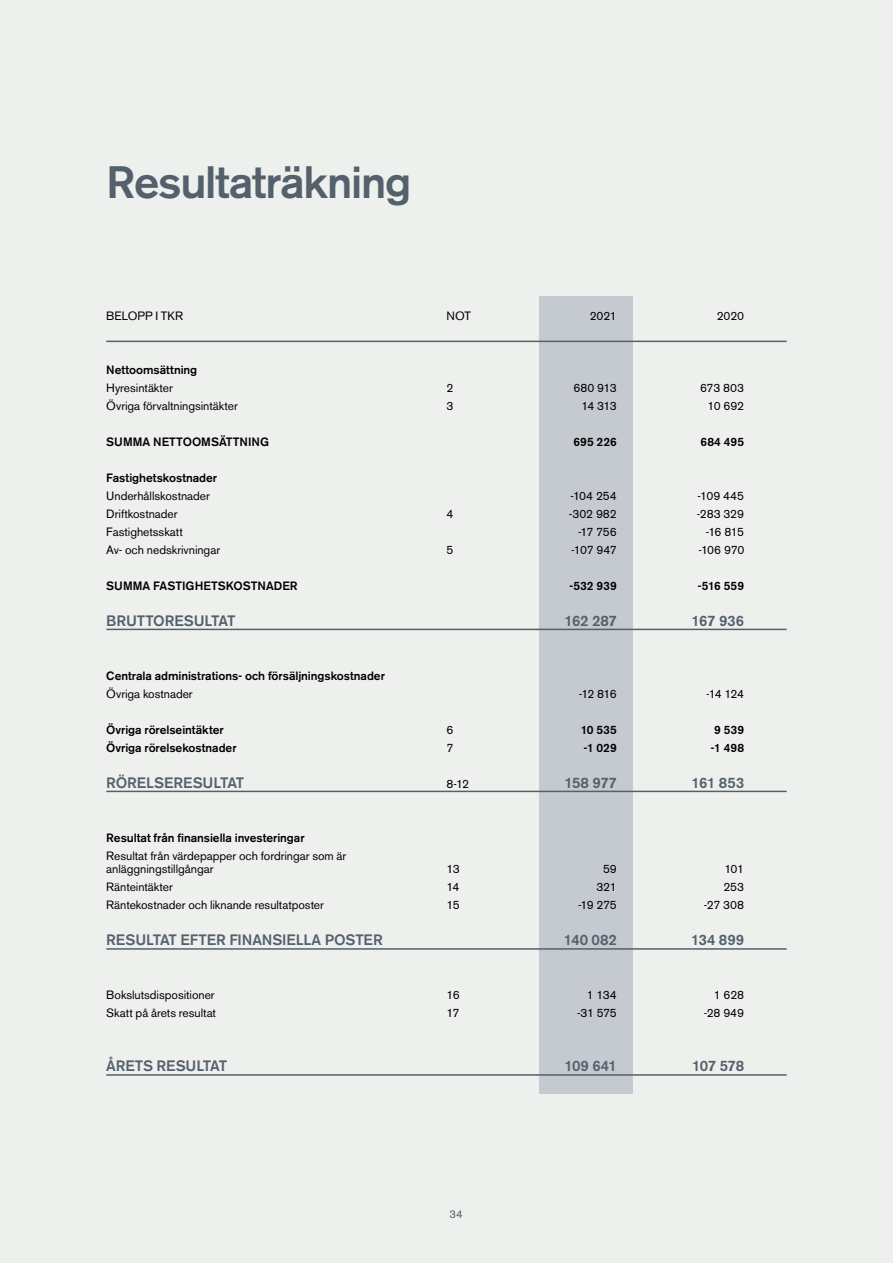
<style>
.page{position:relative;width:893px;height:1263px;background:#eef0ee}
.page>*{position:absolute;margin:0;border:0;box-sizing:border-box;transform-origin:0 0}
.t1{font:500 45px "Akzidenz Grotesk BE";letter-spacing:-.025em;color:#54616c}
.t2{font:500 15px "Akzidenz Grotesk BE";letter-spacing:-.01em;color:#54616c}
.t3{font:12px/13.5px "Akzidenz Grotesk BE";letter-spacing:-.005em;color:#000}
.t4{font:500 12px "Akzidenz Grotesk BE";letter-spacing:-.005em;color:#000}
.t5{font:11.25px "Akzidenz Grotesk BE";color:#54616c}
</style>
<div class="page">
<div style="left:539px;top:296px;width:93px;height:797px;background:#c5c9d0"></div>
<hr style="left:106px;top:341px;width:681px;height:1px;background:#54616c">
<hr style="left:106px;top:629px;width:681px;height:1px;background:#54616c">
<hr style="left:106px;top:791px;width:681px;height:1px;background:#54616c">
<hr style="left:106px;top:948px;width:681px;height:2px;background:#54616c">
<hr style="left:106px;top:1074px;width:681px;height:2px;background:#54616c">
<h1 class="t1" style="left:106px;top:154px;width:307px">Resultaträkning</h1>
<p class="t3" style="left:106px;top:309px;width:78px">BELOPP I TKR</p>
<p class="t3" style="left:446px;top:309px;width:26px">NOT</p>
<p class="t3" style="left:590px;top:309px;width:29px">2021</p>
<p class="t3" style="left:717px;top:309px;width:29px">2020</p>
<p class="t4" style="left:106px;top:362px;width:92px">Nettoomsättning</p>
<p class="t3" style="left:106px;top:381px;width:68px">Hyresintäkter</p>
<p class="t3" style="left:446px;top:381px;width:8px">2</p>
<p class="t3" style="left:573px;top:381px;width:45px">680 913</p>
<p class="t3" style="left:700px;top:381px;width:46px">673 803</p>
<p class="t3" style="left:106px;top:399px;width:133px">Övriga förvaltningsintäkter</p>
<p class="t3" style="left:446px;top:399px;width:8px">3</p>
<p class="t3" style="left:581px;top:399px;width:37px">14 313</p>
<p class="t3" style="left:707px;top:399px;width:38px">10 692</p>
<p class="t4" style="left:106px;top:434px;width:164px">SUMMA NETTOOMSÄTTNING</p>
<p class="t4" style="left:573px;top:434px;width:45px">695 226</p>
<p class="t4" style="left:700px;top:434px;width:45px">684 495</p>
<p class="t4" style="left:106px;top:470px;width:112px">Fastighetskostnader</p>
<p class="t3" style="left:106px;top:489px;width:105px">Underhållskostnader</p>
<p class="t3" style="left:570px;top:489px;width:48px">-104 254</p>
<p class="t3" style="left:698px;top:489px;width:48px">-109 445</p>
<p class="t3" style="left:106px;top:507px;width:73px">Driftkostnader</p>
<p class="t3" style="left:446px;top:507px;width:8px">4</p>
<p class="t3" style="left:569px;top:507px;width:49px">-302 982</p>
<p class="t3" style="left:697px;top:507px;width:49px">-283 329</p>
<p class="t3" style="left:106px;top:525px;width:78px">Fastighetsskatt</p>
<p class="t3" style="left:578px;top:525px;width:40px">-17 756</p>
<p class="t3" style="left:706px;top:525px;width:40px">-16 815</p>
<p class="t3" style="left:106px;top:543px;width:115px">Av- och nedskrivningar</p>
<p class="t3" style="left:446px;top:543px;width:8px">5</p>
<p class="t3" style="left:571px;top:543px;width:47px">-107 947</p>
<p class="t3" style="left:698px;top:543px;width:47px">-106 970</p>
<p class="t4" style="left:106px;top:578px;width:193px">SUMMA FASTIGHETSKOSTNADER</p>
<p class="t4" style="left:569px;top:578px;width:49px">-532 939</p>
<p class="t4" style="left:697px;top:578px;width:48px">-516 559</p>
<p class="t2" style="left:106px;top:611px;width:131px">BRUTTORESULTAT</p>
<p class="t2" style="left:564px;top:611px;width:54px">162 287</p>
<p class="t2" style="left:692px;top:611px;width:54px">167 936</p>
<p class="t4" style="left:106px;top:668px;width:280px">Centrala administrations- och försäljningskostnader</p>
<p class="t3" style="left:106px;top:687px;width:88px">Övriga kostnader</p>
<p class="t3" style="left:579px;top:687px;width:40px">-12 816</p>
<p class="t3" style="left:706px;top:687px;width:39px">-14 124</p>
<p class="t4" style="left:106px;top:722px;width:119px">Övriga rörelseintäkter</p>
<p class="t3" style="left:446px;top:723px;width:8px">6</p>
<p class="t4" style="left:581px;top:722px;width:38px">10 535</p>
<p class="t4" style="left:714px;top:722px;width:31px">9 539</p>
<p class="t4" style="left:106px;top:740px;width:132px">Övriga rörelsekostnader</p>
<p class="t3" style="left:446px;top:741px;width:8px">7</p>
<p class="t4" style="left:583px;top:740px;width:35px">-1 029</p>
<p class="t4" style="left:711px;top:740px;width:35px">-1 498</p>
<p class="t2" style="left:106px;top:773px;width:140px">RÖRELSERESULTAT</p>
<p class="t3" style="left:446px;top:777px;width:24px">8-12</p>
<p class="t2" style="left:565px;top:773px;width:54px">158 977</p>
<p class="t2" style="left:692px;top:773px;width:54px">161 853</p>
<p class="t4" style="left:106px;top:830px;width:200px">Resultat från finansiella investeringar</p>
<p class="t3" style="left:106px;top:849px;width:242px">Resultat från värdepapper och fordringar som är anläggningstillgångar</p>
<p class="t3" style="left:446px;top:862px;width:15px">13</p>
<p class="t3" style="left:603px;top:862px;width:15px">59</p>
<p class="t3" style="left:724px;top:862px;width:21px">101</p>
<p class="t3" style="left:106px;top:880px;width:68px">Ränteintäkter</p>
<p class="t3" style="left:446px;top:880px;width:15px">14</p>
<p class="t3" style="left:597px;top:880px;width:22px">321</p>
<p class="t3" style="left:723px;top:880px;width:22px">253</p>
<p class="t3" style="left:106px;top:898px;width:219px">Räntekostnader och liknande resultatposter</p>
<p class="t3" style="left:446px;top:898px;width:15px">15</p>
<p class="t3" style="left:578px;top:898px;width:40px">-19 275</p>
<p class="t3" style="left:704px;top:898px;width:42px">-27 308</p>
<p class="t2" style="left:106px;top:931px;width:278px">RESULTAT EFTER FINANSIELLA POSTER</p>
<p class="t2" style="left:564px;top:931px;width:54px">140 082</p>
<p class="t2" style="left:691px;top:931px;width:55px">134 899</p>
<p class="t3" style="left:106px;top:988px;width:110px">Bokslutsdispositioner</p>
<p class="t3" style="left:446px;top:988px;width:15px">16</p>
<p class="t3" style="left:587px;top:988px;width:31px">1 134</p>
<p class="t3" style="left:714px;top:988px;width:32px">1 628</p>
<p class="t3" style="left:106px;top:1006px;width:111px">Skatt på årets resultat</p>
<p class="t3" style="left:446px;top:1006px;width:14px">17</p>
<p class="t3" style="left:577px;top:1006px;width:41px">-31 575</p>
<p class="t3" style="left:704px;top:1006px;width:42px">-28 949</p>
<p class="t2" style="left:106px;top:1057px;width:122px">ÅRETS RESULTAT</p>
<p class="t2" style="left:564px;top:1057px;width:54px">109 641</p>
<p class="t2" style="left:692px;top:1057px;width:53px">107 578</p>
<p class="t5" style="left:449px;top:1207px;width:15px">34</p>
</div>
